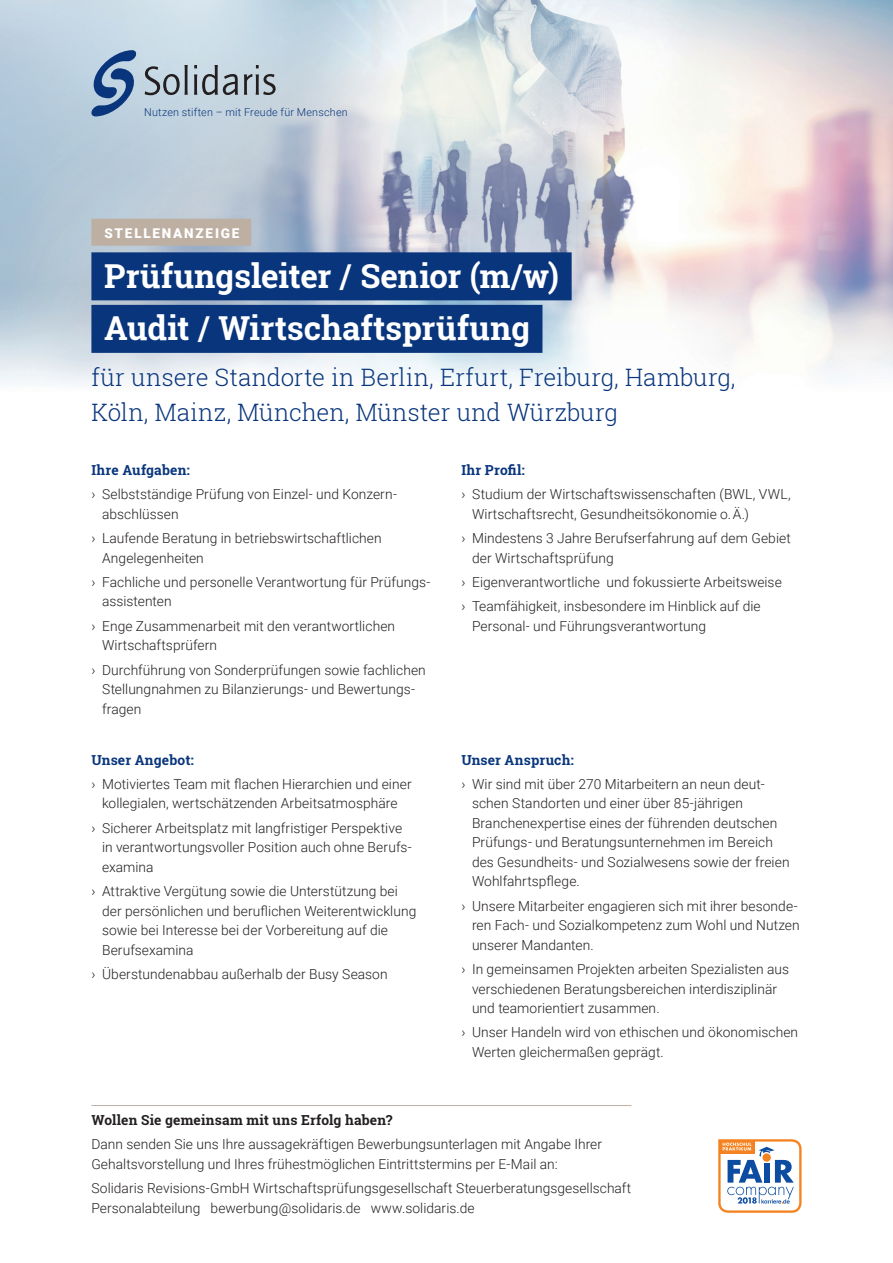
<style>
.page{position:relative;width:893px;height:1263px;background:#fff}
.page>*{position:absolute;margin:0;border:0;box-sizing:border-box;transform-origin:0 0}
._2_Job-Beschreibung{font:700 33px "Roboto Slab";letter-spacing:-.005em;color:#fff}
._3_Standorte{font:300 24px/34.5px "Roboto Slab";letter-spacing:.005em;color:#08357c}
.Fußzeile_Fließtext{font:300 13.8px/19.5px "Roboto";letter-spacing:.005em;color:#231f20}
._4_Zwischenüberschri{font:700 13.8px "Roboto Slab";letter-spacing:.01em;color:#08357c}
.Fußzeile_Zwischenübe{font:700 13.8px "Roboto Slab";letter-spacing:.01em;color:#231f20}
._1_Stellenanzeige{font:900 13.5px "Roboto";letter-spacing:.135em;color:#fff}
.t1{font:300 10.8px "Roboto";letter-spacing:.02em;color:#08357c}
</style>
<div class="page">
<img style="left:0;top:0;width:893px;height:384px">
<svg style="left:145px;top:65px;width:43px;height:30px"></svg>
<svg style="left:194px;top:65px;width:44px;height:30px"></svg>
<svg style="left:244px;top:65px;width:32px;height:30px"></svg>
<svg style="left:91px;top:50px;width:45px;height:66px;background:#708fb5"></svg>
<svg style="left:718px;top:1139px;width:83px;height:74px"></svg>
<hr style="left:91px;top:1105px;width:540px;height:1px;background:#beafa3">
<div style="left:91px;top:219px;width:160px;height:27px;background:#beafa3"></div>
<div style="left:91px;top:252px;width:481px;height:48px;background:#08357c"></div>
<div style="left:91px;top:305px;width:451px;height:48px;background:#08357c"></div>
<p class="t1" style="left:144px;top:105px;width:205px">Nutzen stiften – mit Freude für Menschen</p>
<p class="_1_Stellenanzeige" style="left:104px;top:223px;width:137px">STELLENANZEIGE</p>
<p class="_2_Job-Beschreibung" style="left:104px;top:253px;width:456px">Prüfungsleiter / Senior (m/w)</p>
<p class="_2_Job-Beschreibung" style="left:104px;top:305px;width:427px">Audit / Wirtschaftsprüfung</p>
<p class="_3_Standorte" style="left:91px;top:360px;width:646px">für unsere Standorte in Berlin, Erfurt, Freiburg, Hamburg,<br>Köln, Mainz, München, Münster und Würzburg</p>
<p class="_4_Zwischenüberschri" style="left:91px;top:460px;width:100px">Ihre Aufgaben:</p>
<p class="Fußzeile_Fließtext" style="left:102px;top:484px;width:296px;text-indent:-11px">› Selbstständige Prüfung von Einzel- und Konzern&shy;abschlüssen</p>
<p class="Fußzeile_Fließtext" style="left:102px;top:528px;width:281px;text-indent:-11px">› Laufende Beratung in betriebswirtschaftlichen<br>Angelegenheiten</p>
<p class="Fußzeile_Fließtext" style="left:102px;top:572px;width:329px;text-indent:-11px">› Fachliche und personelle Verantwortung für Prüfungs&shy;assistenten</p>
<p class="Fußzeile_Fließtext" style="left:102px;top:616px;width:295px;text-indent:-11px">› Enge Zusammenarbeit mit den verantwortlichen<br>Wirtschaftsprüfern</p>
<p class="Fußzeile_Fließtext" style="left:102px;top:659px;width:325px;text-indent:-11px">› Durchführung von Sonderprüfungen sowie fachlichen<br>Stellungnahmen zu Bilanzierungs- und Bewertungs&shy;fragen</p>
<p class="_4_Zwischenüberschri" style="left:91px;top:750px;width:104px">Unser Angebot:</p>
<p class="Fußzeile_Fließtext" style="left:91px;top:774px;width:322px;text-align:center">› Motiviertes Team mit flachen Hierarchien und einer kollegialen, wertschätzenden Arbeitsatmosphäre</p>
<p class="Fußzeile_Fließtext" style="left:102px;top:817px;width:311px;text-indent:-11px">› Sicherer Arbeitsplatz mit langfristiger Perspektive in verantwortungsvoller Position auch ohne Berufs&shy;examina</p>
<p class="Fußzeile_Fließtext" style="left:102px;top:881px;width:316px;text-indent:-11px">› Attraktive Vergütung sowie die Unterstützung bei der persönlichen und beruflichen Weiterentwicklung sowie bei Interesse bei der Vorbereitung auf die Berufsexamina</p>
<p class="Fußzeile_Fließtext" style="left:91px;top:964px;width:298px">› Überstundenabbau außerhalb der Busy Season</p>
<p class="_4_Zwischenüberschri" style="left:461px;top:460px;width:65px">Ihr Profil:</p>
<p class="Fußzeile_Fließtext" style="left:472px;top:484px;width:320px;text-indent:-11px">› Studium der Wirtschaftswissenschaften (BWL, VWL,<br>Wirtschaftsrecht, Gesundheitsökonomie o. Ä.)</p>
<p class="Fußzeile_Fließtext" style="left:472px;top:528px;width:320px;text-indent:-11px">› Mindestens 3 Jahre Berufserfahrung auf dem Gebiet der Wirtschaftsprüfung</p>
<p class="Fußzeile_Fließtext" style="left:461px;top:572px;width:322px">› Eigenverantwortliche und fokussierte Arbeitsweise</p>
<p class="Fußzeile_Fließtext" style="left:472px;top:596px;width:290px;text-indent:-11px">› Teamfähigkeit, insbesondere im Hinblick auf die<br>Personal- und Führungsverantwortung</p>
<p class="_4_Zwischenüberschri" style="left:461px;top:750px;width:114px">Unser Anspruch:</p>
<p class="Fußzeile_Fließtext" style="left:472px;top:774px;width:319px;text-indent:-11px">› Wir sind mit über 270 Mitarbeitern an neun deut&shy;schen Standorten und einer über 85-jährigen Branchenexpertise eines der führenden deutschen Prüfungs- und Beratungsunternehmen im Bereich des Gesundheits- und Sozialwesens sowie der freien Wohlfahrtspflege.</p>
<p class="Fußzeile_Fließtext" style="left:472px;top:895px;width:329px;text-indent:-11px">› Unsere Mitarbeiter engagieren sich mit ihrer besonde&shy;ren Fach- und Sozialkompetenz zum Wohl und Nutzen unserer Mandanten.</p>
<p class="Fußzeile_Fließtext" style="left:472px;top:959px;width:318px;text-indent:-11px">› In gemeinsamen Projekten arbeiten Spezialisten aus verschiedenen Beratungsbereichen interdisziplinär und teamorientiert zusammen.</p>
<p class="Fußzeile_Fließtext" style="left:472px;top:1022px;width:328px;text-indent:-11px">› Unser Handeln wird von ethischen und ökonomischen<br>Werten gleichermaßen geprägt.</p>
<p class="Fußzeile_Zwischenübe" style="left:91px;top:1110px;width:303px">Wollen Sie gemeinsam mit uns Erfolg haben?</p>
<p class="Fußzeile_Fließtext" style="left:91px;top:1134px;width:512px">Dann senden Sie uns Ihre aussagekräftigen Bewerbungsunterlagen mit Angabe Ihrer<br>Gehaltsvorstellung und Ihres frühestmöglichen Eintrittstermins per E-Mail an:</p>
<p class="Fußzeile_Fließtext" style="left:91px;top:1178px;width:541px">Solidaris Revisions-GmbH Wirtschaftsprüfungsgesellschaft Steuerberatungsgesellschaft<br>Personalabteilung bewerbung@solidaris.de www.solidaris.de</p>
</div>
